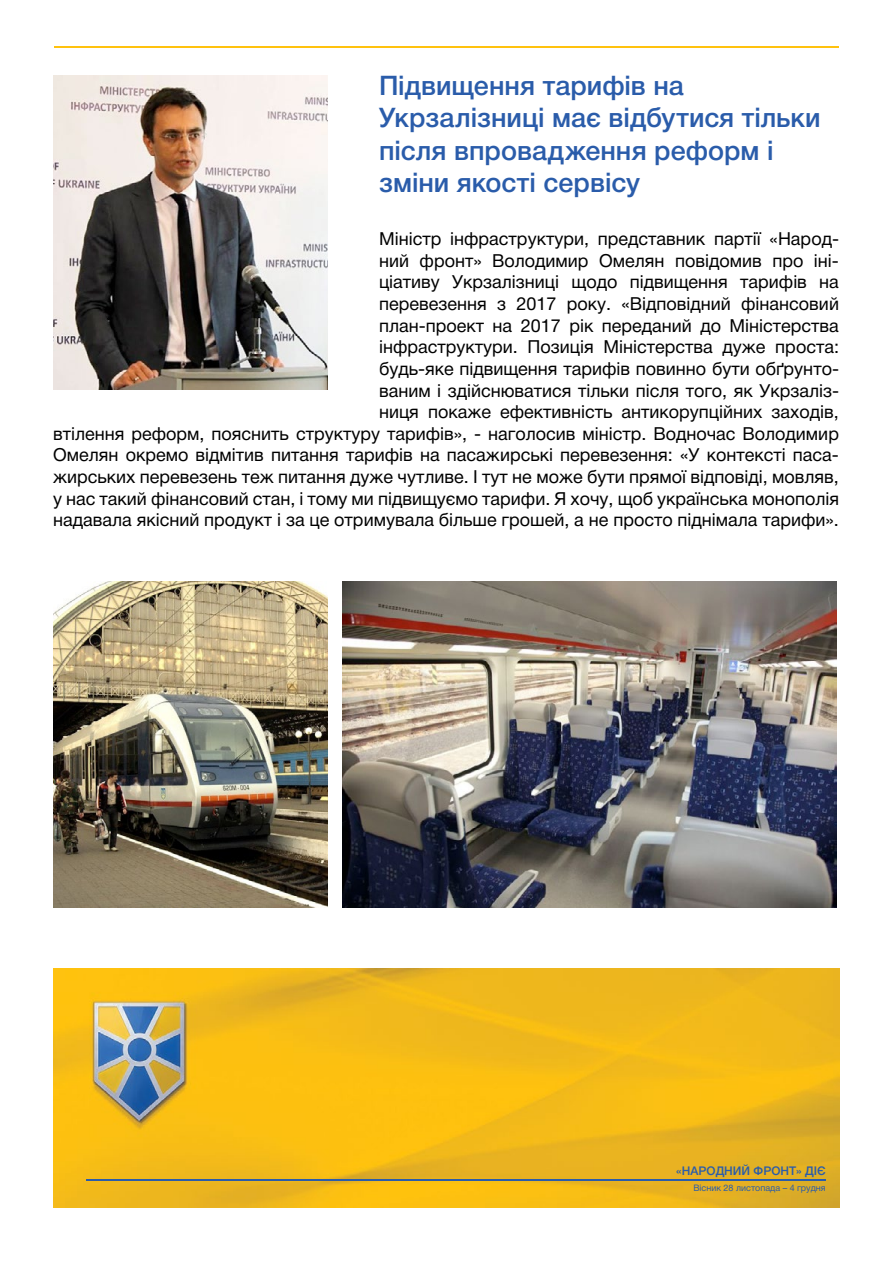
<style>
.page{position:relative;width:893px;height:1263px;background:#fff}
.page>*{position:absolute;margin:0;border:0;box-sizing:border-box;transform-origin:0 0}
.t1{font:27px/32.4px "Helvetica 6 Medium";color:#2a5caa}
.t2{font:18px/21.6px "Helvetica 5 Normal";color:#000;text-align:right}
.t3{font:12px "Helvetica 6 Medium";letter-spacing:.12em;color:#2a5caa}
.t4{font:9px "Helvetica 5 Normal";color:#2a5caa}
</style>
<div class="page">
<hr style="left:54px;top:47px;width:785px;height:1px;background:#ffc20e">
<img style="left:53px;top:969px;width:787px;height:238px">
<hr style="left:87px;top:1179px;width:739px;height:1px;background:#2a5caa">
<img style="left:53px;top:75px;width:275px;height:315px">
<img style="left:53px;top:582px;width:275px;height:325px">
<img style="left:342px;top:582px;width:495px;height:325px">
<h1 class="t1" style="left:379px;top:69px;width:443px">Підвищення тарифів на<br>Укрзалізниці має відбутися тільки після впровадження реформ і зміни якості сервісу</h1>
<p class="t2" style="left:53px;top:228px;width:787px">Міністр інфраструктури, представник партії «Народ-<br>ний фронт» Володимир Омелян повідомив про іні-<br>ціативу Укрзалізниці щодо підвищення тарифів на<br>перевезення з 2017 року. «Відповідний фінансовий<br>план-проект на 2017 рік переданий до Міністерства<br>інфраструктури. Позиція Міністерства дуже проста:<br>будь-яке підвищення тарифів повинно бути обґрунто-<br>ваним і здійснюватися тільки після того, як Укрзаліз-<br>ниця покаже ефективність антикорупційних заходів,<br>втілення реформ, пояснить структуру тарифів», - наголосив міністр. Водночас Володимир Омелян окремо відмітив питання тарифів на пасажирські перевезення: «У контексті паса&shy;жирських перевезень теж питання дуже чутливе. І тут не може бути прямої відповіді, мовляв, у нас такий фінансовий стан, і тому ми підвищуємо тарифи. Я хочу, щоб українська монополія надавала якісний продукт і за це отримувала більше грошей, а не просто піднімала тарифи».</p>
<p class="t3" style="left:676px;top:1164px;width:151px">«Народний фронт» діє</p>
<p class="t4" style="left:693px;top:1183px;width:134px">Вісник 28 листопада – 4 грудня</p>
</div>
